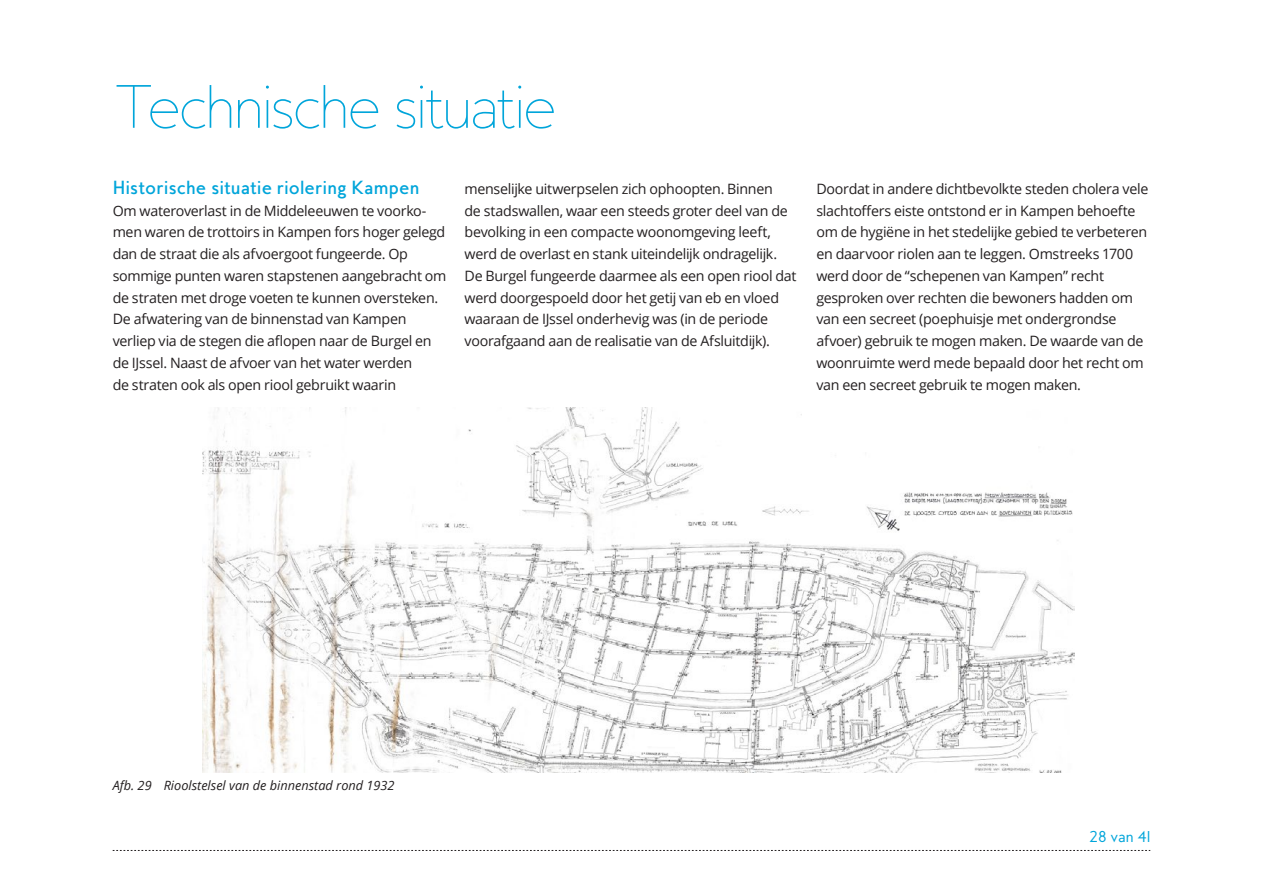
<style>
.page{position:relative;width:1263px;height:893px;background:#fff}
.page>*{position:absolute;margin:0;border:0;box-sizing:border-box;transform-origin:0 0}
.Kop_1{font:100 55.5px "MB Empire";letter-spacing:-.045em;color:#00a5da}
.Broodtekst{font:500 17.25px "MB Empire";letter-spacing:.005em;color:#00a5da}
.Broodtekst-2{font:14.25px/21.8px "Open Sans";letter-spacing:-.02em;color:#231f20}
.t1{font:14.25px "MB Empire";color:#00a5da}
.t2{font:italic 12.75px "Open Sans";color:#231f20}
</style>
<div class="page">
<svg style="left:113px;top:850px;width:1037px;height:1px"></svg>
<img style="left:203px;top:408px;width:871px;height:365px">
<p class="Kop_1" style="left:114px;top:71px;width:444px">Technische situatie</p>
<p class="Broodtekst" style="left:113px;top:176px;width:308px">Historische situatie riolering Kampen</p>
<p class="Broodtekst-2" style="left:113px;top:199px;width:335px">Om wateroverlast in de Middeleeuwen te voorko&shy;men waren de trottoirs in Kampen fors hoger gelegd dan de straat die als afvoergoot fungeerde. Op sommige punten waren stapstenen aangebracht om de straten met droge voeten te kunnen oversteken.<br>De afwatering van de binnenstad van Kampen verliep via de stegen die aflopen naar de Burgel en de IJssel. Naast de afvoer van het water werden<br>de straten ook als open riool gebruikt waarin</p>
<p class="Broodtekst-2" style="left:465px;top:177px;width:333px">menselijke uitwerpselen zich ophoopten. Binnen<br>de stadswallen, waar een steeds groter deel van de bevolking in een compacte woonomgeving leeft, werd de overlast en stank uiteindelijk ondragelijk.<br>De Burgel fungeerde daarmee als een open riool dat werd doorgespoeld door het getij van eb en vloed waaraan de IJssel onderhevig was (in de periode voorafgaand aan de realisatie van de Afsluitdijk).</p>
<p class="Broodtekst-2" style="left:816px;top:177px;width:333px">Doordat in andere dichtbevolkte steden cholera vele slachtoffers eiste ontstond er in Kampen behoefte om de hygiëne in het stedelijke gebied te verbeteren en daarvoor riolen aan te leggen. Omstreeks 1700 werd door de “schepenen van Kampen” recht gesproken over rechten die bewoners hadden om van een secreet (poephuisje met ondergrondse afvoer) gebruik te mogen maken. De waarde van de woonruimte werd mede bepaald door het recht om van een secreet gebruik te mogen maken.</p>
<p class="t2" style="left:113px;top:777px;width:283px">Afb. 29 Rioolstelsel van de binnenstad rond 1932</p>
<p class="t1" style="left:1089px;top:827px;width:63px">28 van 41</p>
</div>
